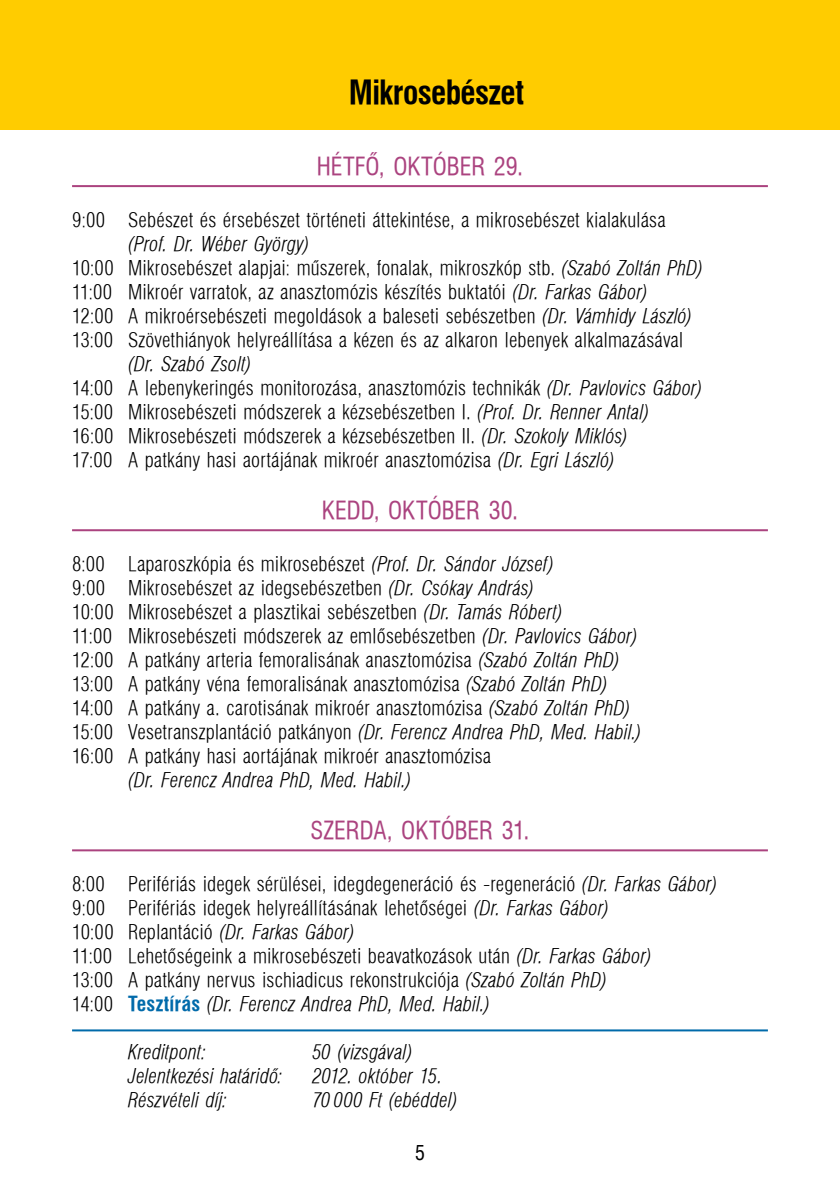
<style>
.page{position:relative;width:840px;height:1191px;background:#fff}
.page>*{position:absolute;margin:0;border:0;box-sizing:border-box;transform-origin:0 0}
.t1{font:700 32px "Swiss 721 Cn PFL";letter-spacing:-.02em;color:#000}
.t2{font:24px "Swiss 721 Cn PFL";color:#ab437f}
.t3{font:20px/24px "Swiss 721 Lt Cn PFL";letter-spacing:.01em;color:#000}
.t4{font:italic 20px "Swiss 721 Lt Cn PFL";letter-spacing:.005em;color:#000}
.t5{font:20px "Swiss 721 Cn PFL";color:#000}
.s1{font-style:italic}
.s2{font-family:"Swiss 721 Cn PFL";font-weight:700;color:#006aaa}
</style>
<div class="page">
<hr style="left:72px;top:185px;width:695px;height:2px;background:#ab437f">
<hr style="left:72px;top:529px;width:695px;height:2px;background:#ab437f">
<hr style="left:72px;top:849px;width:695px;height:2px;background:#ab437f">
<hr style="left:72px;top:1029px;width:695px;height:2px;background:#006aaa">
<div style="left:0;top:0;width:839px;height:129px;background:#fc0"></div>
<h1 class="t1" style="left:349px;top:71px;width:176px">Mikrosebészet</h1>
<p class="t2" style="left:316px;top:150px;width:208px">HÉTFŐ, OKTÓBER 29.</p>
<p class="t3" style="left:72px;top:208px;width:594px">9:00 Sebészet és érsebészet történeti áttekintése, a mikrosebészet kialakulása</p>
<p class="t3" style="left:72px;top:232px;width:632px;text-indent:56px"><span class="s1">(Prof. Dr. Wéber György)<br></span>10:00 Mikrosebészet alapjai: műszerek, fonalak, mikroszkóp stb. <span class="s1">(Szabó Zoltán PhD)<br></span>11:00 Mikroér varratok, az anasztomózis készítés buktatói <span class="s1">(Dr. Farkas Gábor)<br></span>12:00 A mikroérsebészeti megoldások a baleseti sebészetben <span class="s1">(Dr. Vámhidy László)<br></span>13:00 Szövethiányok helyreállítása a kézen és az alkaron lebenyek alkalmazásával</p>
<p class="t3" style="left:72px;top:352px;width:631px;text-indent:56px"><span class="s1">(Dr. Szabó Zsolt)<br></span>14:00 A lebenykeringés monitorozása, anasztomózis technikák <span class="s1">(Dr. Pavlovics Gábor)<br></span>15:00 Mikrosebészeti módszerek a kézsebészetben I. <span class="s1">(Prof. Dr. Renner Antal)<br></span>16:00 Mikrosebészeti módszerek a kézsebészetben II. <span class="s1">(Dr. Szokoly Miklós)<br></span>17:00 A patkány hasi aortájának mikroér anasztomózisa <span class="s1">(Dr. Egri László)</span></p>
<p class="t2" style="left:321px;top:494px;width:198px">KEDD, OKTÓBER 30.</p>
<p class="t3" style="left:72px;top:552px;width:570px">8:00 Laparoszkópia és mikrosebészet <span class="s1">(Prof. Dr. Sándor József)<br></span>9:00 Mikrosebészet az idegsebészetben <span class="s1">(Dr. Csókay András)<br></span>10:00 Mikrosebészet a plasztikai sebészetben <span class="s1">(Dr. Tamás Róbert)<br></span>11:00 Mikrosebészeti módszerek az emlősebészetben <span class="s1">(Dr. Pavlovics Gábor)<br></span>12:00 A patkány arteria femoralisának anasztomózisa <span class="s1">(Szabó Zoltán PhD)<br></span>13:00 A patkány véna femoralisának anasztomózisa <span class="s1">(Szabó Zoltán PhD)<br></span>14:00 A patkány a. carotisának mikroér anasztomózisa <span class="s1">(Szabó Zoltán PhD)<br></span>15:00 Vesetranszplantáció patkányon <span class="s1">(Dr. Ferencz Andrea PhD, Med. Habil.)<br></span>16:00 A patkány hasi aortájának mikroér anasztomózisa</p>
<p class="t4" style="left:128px;top:768px;width:285px">(Dr. Ferencz Andrea PhD, Med. Habil.)</p>
<p class="t2" style="left:310px;top:814px;width:220px">SZERDA, OKTÓBER 31.</p>
<p class="t3" style="left:72px;top:872px;width:646px">8:00 Perifériás idegek sérülései, idegdegeneráció és -regeneráció <span class="s1">(Dr. Farkas Gábor)<br></span>9:00 Perifériás idegek helyreállításának lehetőségei <span class="s1">(Dr. Farkas Gábor)<br></span>10:00 Replantáció <span class="s1">(Dr. Farkas Gábor)<br></span>11:00 Lehetőségeink a mikrosebészeti beavatkozások után <span class="s1">(Dr. Farkas Gábor)<br></span>13:00 A patkány nervus ischiadicus rekonstrukciója <span class="s1">(Szabó Zoltán PhD)<br></span>14:00 <span class="s2">Tesztírás</span> <span class="s1">(Dr. Ferencz Andrea PhD, Med. Habil.)</span></p>
<p class="t4" style="left:128px;top:1040px;width:79px">Kreditpont:</p>
<p class="t4" style="left:312px;top:1040px;width:102px">50 (vizsgával)</p>
<p class="t4" style="left:128px;top:1064px;width:156px">Jelentkezési határidő:</p>
<p class="t4" style="left:312px;top:1064px;width:131px">2012. október 15.</p>
<p class="t4" style="left:128px;top:1088px;width:100px">Részvételi díj:</p>
<p class="t4" style="left:312px;top:1088px;width:147px">70 000 Ft (ebéddel)</p>
<p class="t5" style="left:415px;top:1140px;width:11px">5</p>
</div>
